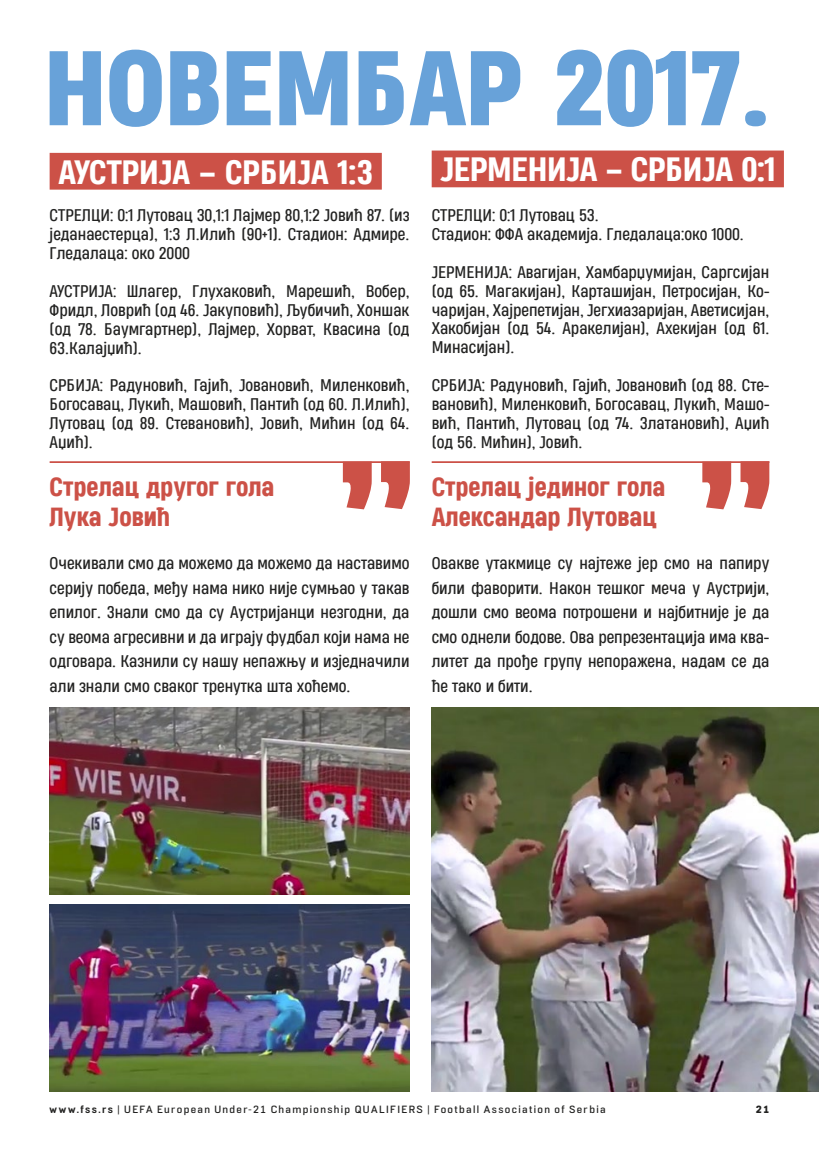
<style>
.page{position:relative;width:819px;height:1166px;background:#fff}
.page>*{position:absolute;margin:0;border:0;box-sizing:border-box;transform-origin:0 0}
.t1{font:500 31.5px "Heading Pro";letter-spacing:-.01em;color:#fff}
.t2{font:500 24.5px/29.4px "Heading Pro";color:#cc5147}
.t3{font:500 15.75px/18.9px "Heading Pro";color:#222221;text-align:justify}
.t4{font:500 10.5px "Normative Pro";letter-spacing:.13em;color:#222221}
.t5{font:900 10.5px "Normative Pro";color:#222221}
.s1{font-weight:700}
</style>
<div class="page">
<div style="left:50px;top:153px;width:332px;height:37px;background:#cc5147"></div>
<div style="left:431px;top:151px;width:352px;height:36px;background:#cc5147"></div>
<img style="left:50px;top:905px;width:360px;height:186px">
<img style="left:50px;top:707px;width:360px;height:187px">
<img style="left:431px;top:707px;width:388px;height:384px">
<svg style="left:50px;top:50px;width:715px;height:77px;fill:#68a2d9"></svg>
<hr style="left:50px;top:461px;width:359px;height:2px;background:#cc5147">
<hr style="left:431px;top:461px;width:338px;height:2px;background:#cc5147">
<svg style="left:343px;top:461px;width:67px;height:48px"></svg>
<svg style="left:702px;top:461px;width:67px;height:48px"></svg>
<h1 class="t1" style="left:59px;top:152px;width:316px">АУСТРИЈА – СРБИЈА 1:3</h1>
<p class="t3" style="left:50px;top:206px;width:361px">СТРЕЛЦИ: 0:1 Лутовац 30,1:1 Лајмер 80,1:2 Јовић 87. (из једанаестерца), 1:3 Л.Илић (90+1). Стадион: Адмире.<br>Гледалаца: око 2000</p>
<p class="t3" style="left:50px;top:282px;width:361px">АУСТРИЈА: Шлагер, Глухаковић, Марешић, Вобер, Фридл, Ловрић (од 46. Јакуповић), Љубичић, Хоншак (од 78. Баумгартнер), Лајмер, Хорват, Квасина (од 63.Калајџић).</p>
<p class="t3" style="left:50px;top:377px;width:361px">СРБИЈА: Радуновић, Гајић, Јовановић, Миленковић, Богосавац, Лукић, Машовић, Пантић (од 60. Л.Илић), Лутовац (од 89. Стевановић), Јовић, Мићин (од 64.<br>Аџић).</p>
<h2 class="t2" style="left:50px;top:473px;width:226px">Стрелац другог гола<br>Лука Јовић</h2>
<p class="t3" style="left:50px;top:552px;width:361px;line-height:24.5px">Очекивали смо да можемо да можемо да наставимо серију победа, међу нама нико није сумњао у такав епилог. Знали смо да су Аустријанци незгодни, да су веома агресивни и да играју фудбал који нама не одговара. Казнили су нашу непажњу и изједначили али знали смо сваког тренутка шта хоћемо.</p>
<h1 class="t1" style="left:440px;top:150px;width:336px">ЈЕРМЕНИЈА – СРБИЈА 0:1</h1>
<p class="t3" style="left:431px;top:206px;width:313px">СТРЕЛЦИ: 0:1 Лутовац 53.<br>Стадион: ФФА академија. Гледалаца:око 1000.</p>
<p class="t3" style="left:431px;top:263px;width:339px">ЈЕРМЕНИЈА: Авагијан, Хамбарџумијан, Саргсијан (од 65. Магакијан), Карташијан, Петросијан, Ко&shy;чаријан, Хајрепетијан, Јегхиазаријан, Аветисијан, Хакобијан (од 54. Аракелијан), Ахекијан (од 61.<br>Минасијан).</p>
<p class="t3" style="left:431px;top:376px;width:339px">СРБИЈА: Радуновић, Гајић, Јовановић (од 88. Сте&shy;вановић), Миленковић, Богосавац, Лукић, Машо&shy;вић, Пантић, Лутовац (од 74. Златановић), Аџић (од 56. Мићин), Јовић.</p>
<h2 class="t2" style="left:431px;top:473px;width:235px">Стрелац јединог гола<br>Александар Лутовац</h2>
<p class="t3" style="left:431px;top:551px;width:339px;line-height:24.5px">Овакве утакмице су најтеже јер смо на папиру били фаворити. Након тешког меча у Аустрији, дошли смо веома потрошени и најбитније је да смо однели бодове. Ова репрезентација има ква&shy;литет да прође групу непоражена, надам се да ће тако и бити.</p>
<p class="t4" style="left:50px;top:1103px;width:557px"><span class="s1">www.fss.rs</span> | UEFA European Under-21 Championship QUALIFIERS | Football Association of Serbia</p>
<p class="t5" style="left:755px;top:1103px;width:15px">21</p>
</div>
